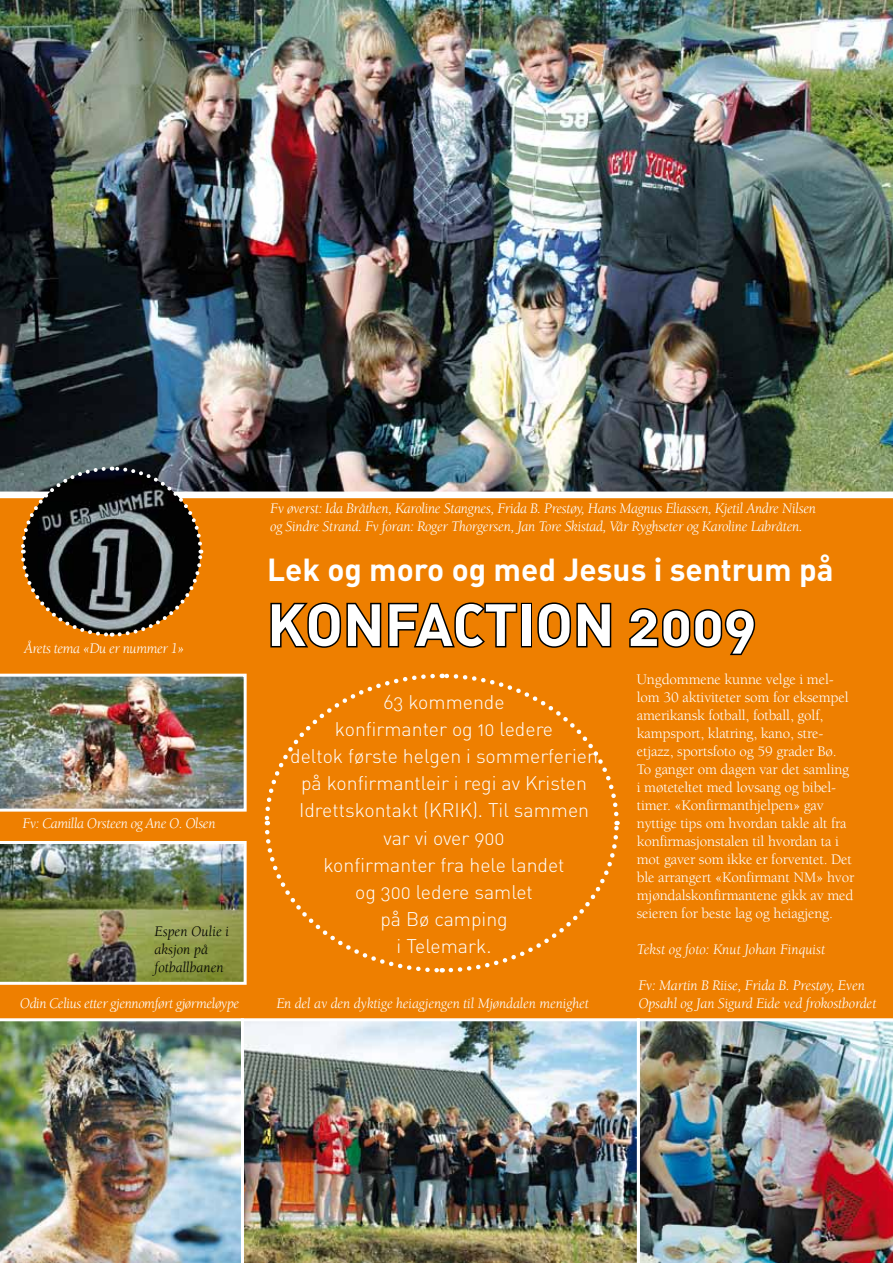
<style>
.page{position:relative;width:893px;height:1263px;background:#fff}
.page>*{position:absolute;margin:0;border:0;box-sizing:border-box;transform-origin:0 0}
.t1{font:58.5px "DIN Bold Alternate";color:#fff}
.t2{font:31.5px "DIN Bold Alternate";color:#fff}
.t3{font:19.5px/27px "DIN Light Alternate";color:#fff;text-align:center}
.t4{font:15px/18px "Berkeley Std";letter-spacing:-.01em;color:#fff}
.t5{font:italic 15px/18px "Berkeley Std";letter-spacing:-.02em;color:#fff}
.t6{font:italic 15px/18px "Berkeley Std";color:#000}
.t7{font:italic 15px "Berkeley Std";color:#fff}
</style>
<div class="page">
<div style="left:0;top:498px;width:893px;height:520px;background:#ee7f00"></div>
<img style="left:0;top:841px;width:247px;height:144px">
<img style="left:640px;top:1018px;width:253px;height:245px">
<img style="left:244px;top:1018px;width:396px;height:245px">
<img style="left:0;top:0;width:893px;height:492px">
<img style="left:0;top:674px;width:247px;height:138px">
<img style="left:0;top:1018px;width:244px;height:245px">
<svg style="left:19px;top:465px;width:185px;height:174px;background:#564733"></svg>
<div style="left:262px;top:671px;width:359px;height:304px;background:#ee7f00"></div>
<svg style="left:269px;top:601px;width:250px;height:49px;background:#a25600"></svg>
<div style="left:521px;top:603px;width:11px;height:44px;border:3px solid #000"></div>
<svg style="left:534px;top:601px;width:79px;height:48px;background:#9e5400"></svg>
<svg style="left:626px;top:606px;width:131px;height:51px;background:#a85900"></svg>
<p class="t5" style="left:24px;top:640px;width:162px">Årets tema «Du er nummer 1»</p>
<p class="t5" style="left:23px;top:815px;width:195px">Fv: Camilla Orsteen og Ane O. Olsen</p>
<p class="t6" style="left:155px;top:923px;width:76px">Espen Oulie i aksjon på fotballbanen</p>
<p class="t5" style="left:270px;top:500px;width:547px">Fv øverst: Ida Bråthen, Karoline Stangnes, Frida B. Prestøy, Hans Magnus Eliassen, Kjetil Andre Nilsen og Sindre Strand. Fv foran: Roger Thorgersen, Jan Tore Skistad, Vår Ryghseter og Karoline Labråten.</p>
<h2 class="t2" style="left:267px;top:549px;width:568px">Lek og moro og med Jesus i sentrum på</h2>
<h1 class="t1" style="left:267px;top:587px;width:490px">Konfaction 2009</h1>
<h3 class="t3" style="left:290px;top:689px;width:309px">63 kommende<br>konfirmanter og 10 ledere<br>deltok første helgen i sommerferien på konfirmantleir i regi av Kristen<br>Idrettskontakt (KRIK). Til sammen var vi over 900<br>konfirmanter fra hele landet<br>og 300 ledere samlet<br>på Bø camping<br>i Telemark.</h3>
<p class="t4" style="left:637px;top:671px;width:219px">Ungdommene kunne velge i mel&shy;lom 30 aktiviteter som for eksempel amerikansk fotball, fotball, golf, kampsport, klatring, kano, stre&shy;etjazz, sportsfoto og 59 grader Bø.<br>To ganger om dagen var det samling i møteteltet med lovsang og bibel&shy;timer. «Konfirmanthjelpen» gav nyttige tips om hvordan takle alt fra konfirmasjonstalen til hvordan ta i mot gaver som ikke er forventet. Det ble arrangert «Konfirmant NM» hvor mjøndalskonfirmantene gikk av med seieren for beste lag og heiagjeng.</p>
<p class="t7" style="left:637px;top:941px;width:190px">Tekst og foto: Knut Johan Finquist</p>
<p class="t5" style="left:638px;top:977px;width:228px">Fv: Martin B Riise, Frida B. Prestøy, Even</p>
<p class="t5" style="left:20px;top:995px;width:221px">Odin Celius etter gjennomført gjørmeløype</p>
<p class="t5" style="left:276px;top:995px;width:314px">En del av den dyktige heiagjengen til Mjøndalen menighet</p>
<p class="t5" style="left:638px;top:995px;width:240px">Opsahl og Jan Sigurd Eide ved frokostbordet</p>
</div>
